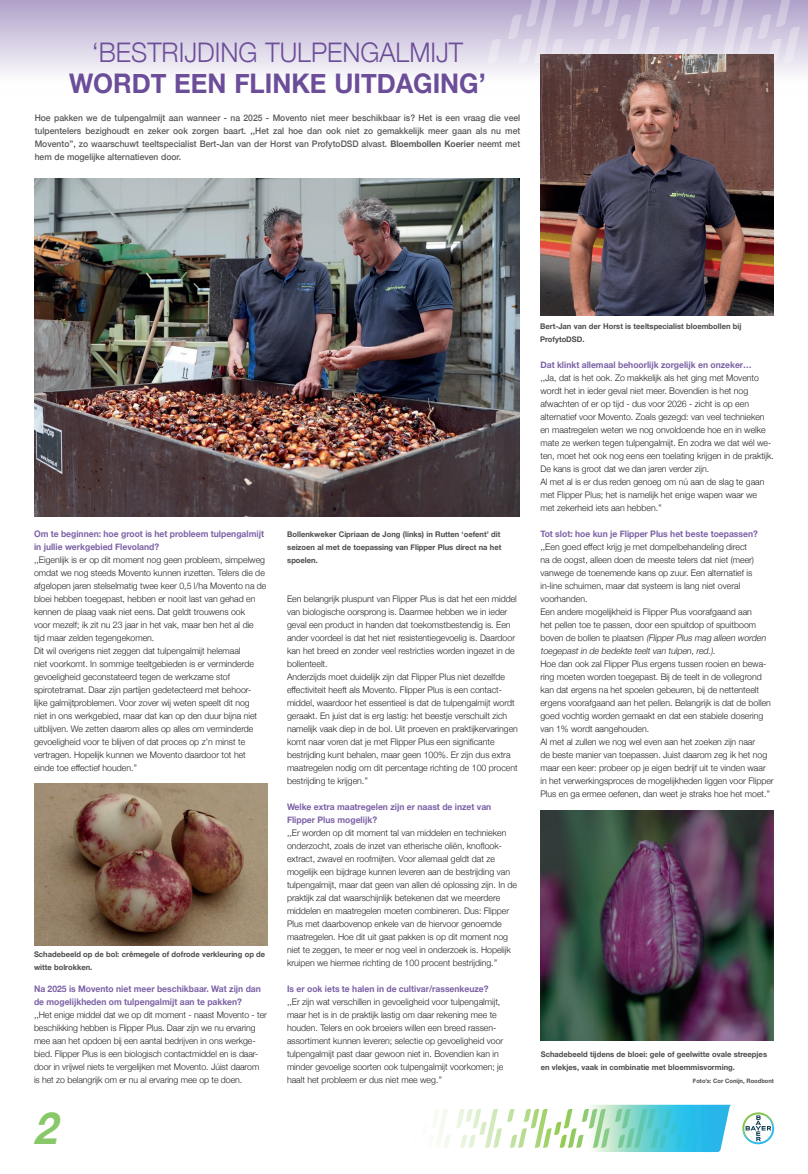
<style>
.page{position:relative;width:808px;height:1174px;background:#fff}
.page>*{position:absolute;margin:0;border:0;box-sizing:border-box;transform-origin:0 0}
.t1{font:italic 700 44.3px "Helvetica Neue";color:#88c869;scale:.95 1}
.t2{font:300 27px "Helvetica Neue";color:#6c4d99;scale:.95 1}
.t3{font:700 27px "Helvetica Neue";color:#6c4d99;scale:.95 1}
.t4{font:300 9px/13px "Helvetica Neue";color:#231f20}
.t5{font:700 9px/13px "Helvetica Neue";color:#7d62a6;scale:.95 1}
.t6{font:500 9px/13px "Helvetica Neue";color:#57585a;text-align:justify;scale:.95 1}
.t7{font:700 7.8px/13px "Helvetica Neue";color:#4b4c4d}
.t8{font:700 6px "Helvetica Neue";color:#4b4c4d}
.s1{font-weight:700}
.s2{font-style:italic}
</style>
<div class="page">
<div style="left:0;top:0;width:808px;height:94px;background:linear-gradient(to bottom,#b1a2ca,#fff)"></div>
<svg style="left:487px;top:0;width:313px;height:63px"></svg>
<svg style="left:436px;top:1104px;width:339px;height:48px"></svg>
<img style="left:540px;top:54px;width:234px;height:261px">
<img style="left:34px;top:179px;width:486px;height:338px">
<img style="left:34px;top:783px;width:233px;height:162px">
<img style="left:540px;top:810px;width:234px;height:230px">
<h2 class="t2" style="left:92px;top:30px;width:393px">‘BESTRIJDING TULPENGALMIJT</h2>
<h2 class="t3" style="left:69px;top:62px;width:440px">WORDT EEN FLINKE UITDAGING’</h2>
<p class="t6" style="left:35px;top:110px;width:513px">Hoe pakken we de tulpengalmijt aan wanneer - na 2025 - Movento niet meer beschikbaar is? Het is een vraag die veel tulpentelers bezighoudt en zeker ook zorgen baart. ,,Het zal hoe dan ook niet zo gemakkelijk meer gaan als nu met Movento’’, zo waarschuwt teeltspecialist Bert-Jan van der Horst van ProfytoDSD alvast. <span class="s1">Bloembollen Koerier</span> neemt met hem de mogelijke alternatieven door.</p>
<p class="t5" style="left:34px;top:527px;width:244px">Om te beginnen: hoe groot is het probleem tulpengalmijt in jullie werkgebied Flevoland?</p>
<p class="t4" style="left:34px;top:552px;width:234px">,,Eigenlijk is er op dit moment nog geen probleem, simpelweg omdat we nog steeds Movento kunnen inzetten. Telers die de afgelopen jaren stelselmatig twee keer 0,5 l/ha Movento na de bloei hebben toegepast, hebben er nooit last van gehad en kennen de plaag vaak niet eens. Dat geldt trouwens ook<br>voor mezelf; ik zit nu 23 jaar in het vak, maar ben het al die tijd maar zelden tegengekomen.<br>Dit wil overigens niet zeggen dat tulpengalmijt helemaal<br>niet voorkomt. In sommige teeltgebieden is er verminderde gevoeligheid geconstateerd tegen de werkzame stof spirotetramat. Daar zijn partijen gedetecteerd met behoor&shy;lijke galmijtproblemen. Voor zover wij weten speelt dit nog<br>niet in ons werkgebied, maar dat kan op den duur bijna niet uitblijven. We zetten daarom alles op alles om verminderde gevoeligheid voor te blijven of dat proces op z’n minst te vertragen. Hopelijk kunnen we Movento daardoor tot het einde toe effectief houden.’’</p>
<p class="t7" style="left:34px;top:948px;width:233px">Schadebeeld op de bol: crêmegele of dofrode verkleuring op de witte bolrokken.</p>
<p class="t5" style="left:34px;top:982px;width:240px">Na 2025 is Movento niet meer beschikbaar. Wat zijn dan de mogelijkheden om tulpengalmijt aan te pakken?</p>
<p class="t4" style="left:34px;top:1007px;width:234px">,,Het enige middel dat we op dit moment - naast Movento - ter beschikking hebben is Flipper Plus. Daar zijn we nu ervaring mee aan het opdoen bij een aantal bedrijven in ons werkge&shy;bied. Flipper Plus is een biologisch contactmiddel en is daar&shy;door in vrijwel niets te vergelijken met Movento. Júist daarom is het zo belangrijk om er nu al ervaring mee op te doen.</p>
<h1 class="t1" style="left:33px;top:1093px;width:42px">2</h1>
<p class="t7" style="left:287px;top:528px;width:216px">Bollenkweker Cipriaan de Jong (links) in Rutten ‘oefent’ dit seizoen al met de toepassing van Flipper Plus direct na het spoelen.</p>
<p class="t4" style="left:287px;top:591px;width:232px">Een belangrijk pluspunt van Flipper Plus is dat het een middel van biologische oorsprong is. Daarmee hebben we in ieder geval een product in handen dat toekomstbestendig is. Een ander voordeel is dat het niet resistentiegevoelig is. Daardoor kan het breed en zonder veel restricties worden ingezet in de bollenteelt.<br>Anderzijds moet duidelijk zijn dat Flipper Plus niet dezelfde effectiviteit heeft als Movento. Flipper Plus is een contact&shy;middel, waardoor het essentieel is dat de tulpengalmijt wordt geraakt. En juist dat is erg lastig: het beestje verschuilt zich namelijk vaak diep in de bol. Uit proeven en praktijkervaringen komt naar voren dat je met Flipper Plus een significante bestrijding kunt behalen, maar geen 100%. Er zijn dus extra maatregelen nodig om dit percentage richting de 100 procent bestrijding te krijgen.’’</p>
<p class="t5" style="left:287px;top:800px;width:216px">Welke extra maatregelen zijn er naast de inzet van<br>Flipper Plus mogelijk?</p>
<p class="t4" style="left:287px;top:825px;width:231px">,,Er worden op dit moment tal van middelen en technieken onderzocht, zoals de inzet van etherische oliën, knoflook&shy;extract, zwavel en roofmijten. Voor allemaal geldt dat ze mogelijk een bijdrage kunnen leveren aan de bestrijding van tulpengalmijt, maar dat geen van allen dé oplossing zijn. In de praktijk zal dat waarschijnlijk betekenen dat we meerdere middelen en maatregelen moeten combineren. Dus: Flipper Plus met daarbovenop enkele van de hiervoor genoemde maatregelen. Hoe dit uit gaat pakken is op dit moment nog niet te zeggen, te meer er nog veel in onderzoek is. Hopelijk kruipen we hiermee richting de 100 procent bestrijding.’’</p>
<p class="t5" style="left:287px;top:982px;width:214px">Is er ook iets te halen in de cultivar/rassenkeuze?</p>
<p class="t4" style="left:287px;top:994px;width:218px">,,Er zijn wat verschillen in gevoeligheid voor tulpengalmijt, maar het is in de praktijk lastig om daar rekening mee te houden. Telers en ook broeiers willen een breed rassen&shy;assortiment kunnen leveren; selectie op gevoeligheid voor tulpengalmijt past daar gewoon niet in. Bovendien kan in minder gevoelige soorten ook tulpengalmijt voorkomen; je haalt het probleem er dus niet mee weg.’’</p>
<p class="t7" style="left:540px;top:320px;width:203px">Bert-Jan van der Horst is teeltspecialist bloembollen bij<br>ProfytoDSD.</p>
<p class="t5" style="left:540px;top:359px;width:224px">Dat klinkt allemaal behoorlijk zorgelijk en onzeker…</p>
<p class="t4" style="left:540px;top:371px;width:235px">,,Ja, dat is het ook. Zo makkelijk als het ging met Movento wordt het in ieder geval niet meer. Bovendien is het nog afwachten of er op tijd - dus voor 2026 - zicht is op een alternatief voor Movento. Zoals gezegd: van veel technieken en maatregelen weten we nog onvoldoende hoe en in welke mate ze werken tegen tulpengalmijt. En zodra we dat wél we&shy;ten, moet het ook nog eens een toelating krijgen in de praktijk.<br>De kans is groot dat we dan jaren verder zijn.<br>Al met al is er dus reden genoeg om nú aan de slag te gaan met Flipper Plus; het is namelijk het enige wapen waar we<br>met zekerheid iets aan hebben.’’</p>
<p class="t5" style="left:540px;top:528px;width:230px">Tot slot: hoe kun je Flipper Plus het beste toepassen?</p>
<p class="t4" style="left:540px;top:540px;width:229px">,,Een goed effect krijg je met dompelbehandeling direct<br>na de oogst, alleen doen de meeste telers dat niet (meer) vanwege de toenemende kans op zuur. Een alternatief is in-line schuimen, maar dat systeem is lang niet overal voorhanden.<br>Een andere mogelijkheid is Flipper Plus voorafgaand aan<br>het pellen toe te passen, door een spuitdop of spuitboom<br>b o v e n d e b o l l e n t e p l a at s e n <span class="s2">(FlipperPlus mag alleen worden toegepastin de bedekte teeltvan tulpen,red.).</span></p>
<p class="t4" style="left:540px;top:657px;width:235px">Hoe dan ook zal Flipper Plus ergens tussen rooien en bewa&shy;ring moeten worden toegepast. Bij de teelt in de vollegrond kan dat ergens na het spoelen gebeuren, bij de nettenteelt ergens voorafgaand aan het pellen. Belangrijk is dat de bollen goed vochtig worden gemaakt en dat een stabiele dosering van 1% wordt aangehouden.<br>Al met al zullen we nog wel even aan het zoeken zijn naar<br>de beste manier van toepassen. Juist daarom zeg ik het nog maar een keer: probeer op je eigen bedrijf uit te vinden waar in het verwerkingsproces de mogelijkheden liggen voor Flipper Plus en ga ermee oefenen, dan weet je straks hoe het moet.’’</p>
<p class="t7" style="left:541px;top:1048px;width:228px">Schadebeeld tijdens de bloei: gele of geelwitte ovale streepjes en vlekjes, vaak in combinatie met bloemmisvorming.</p>
<p class="t8" style="left:693px;top:1076px;width:83px">Foto’s: Cor Conijn, Roodbont</p>
</div>
